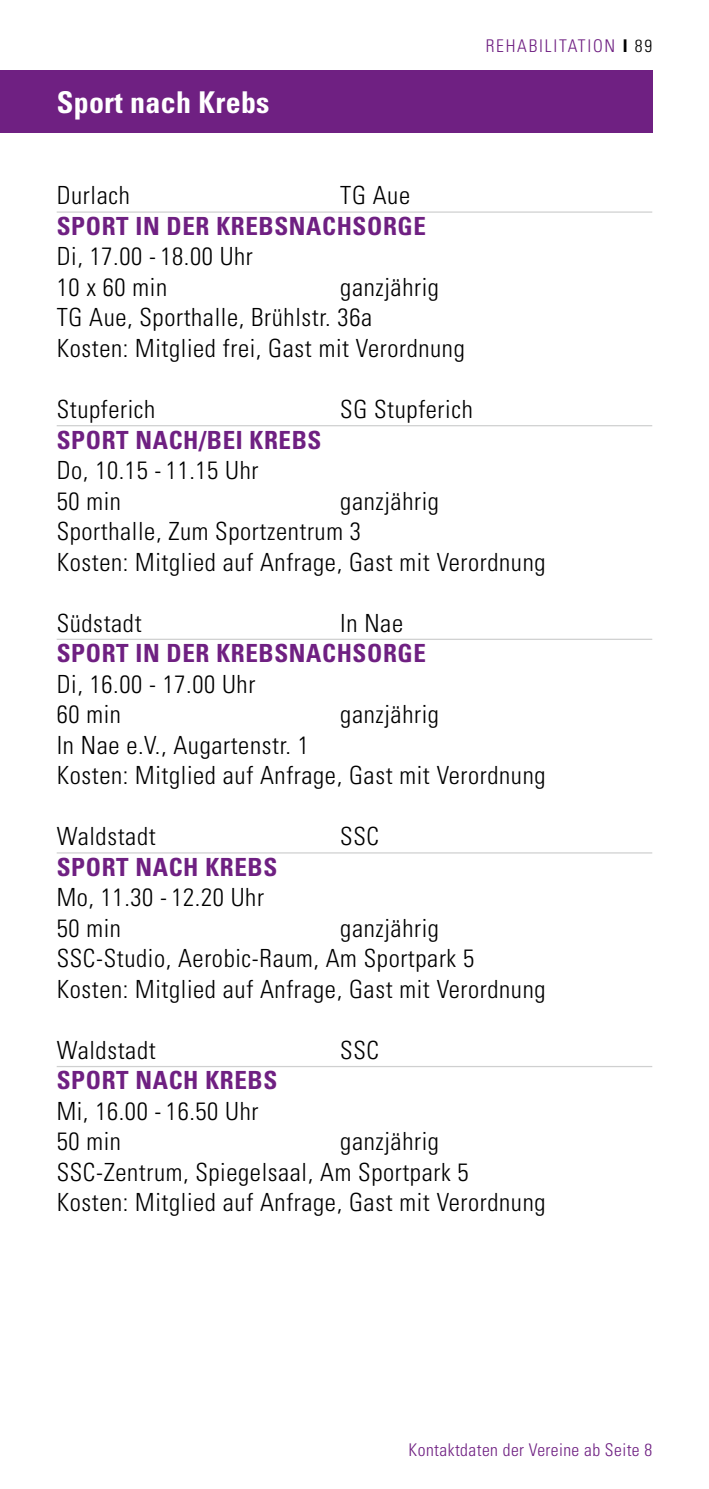
<style>
.page{position:relative;width:709px;height:1489px;background:#fff}
.page>*{position:absolute;margin:0;border:0;box-sizing:border-box;transform-origin:0 0}
.t1{font:700 condensed 30px "Univers LT";letter-spacing:.01em;color:#fff}
.t2{font:300 condensed 25px/30.5px "Univers LT";letter-spacing:.025em;color:#000}
.t3{font:700 condensed 25px "Univers LT";letter-spacing:.025em;color:#6f2082}
.t4{font:300 condensed 17.5px "Univers LT";letter-spacing:.025em;color:#6f2082}
.t5{font:300 condensed 17.5px "Univers LT";letter-spacing:.1em;color:#6f2082}
.s1{font-weight:700;color:#000}
.s2{color:#000}
</style>
<div class="page">
<div style="left:0;top:71px;width:652px;height:62px;background:#6f2082"></div>
<hr style="left:57px;top:852px;width:595px;height:1px;background:#cfd0d0">
<hr style="left:57px;top:425px;width:595px;height:1px;background:#cfd0d0">
<hr style="left:57px;top:1065px;width:595px;height:2px;background:#cfd0d0">
<hr style="left:57px;top:211px;width:595px;height:2px;background:#cfd0d0">
<hr style="left:57px;top:638px;width:595px;height:2px;background:#cfd0d0">
<p class="t1" style="left:57px;top:84px;width:214px">SPORT NACH KREBS</p>
<p class="t5" style="left:486px;top:35px;width:168px">Rehabilitation <span class="s1">I</span> <span class="s2">89</span></p>
<p class="t2" style="left:57px;top:180px;width:75px">Durlach</p>
<p class="t2" style="left:340px;top:180px;width:71px">TG Aue</p>
<p class="t3" style="left:57px;top:211px;width:371px">SPORT IN DER KREBSNACHSORGE</p>
<p class="t2" style="left:57px;top:241px;width:198px">Di, 17.00 - 18.00 Uhr<br>10 x 60 min</p>
<p class="t2" style="left:57px;top:272px;width:409px;text-indent:283px">ganzjährig<br>TG Aue, Sporthalle, Brühlstr. 36a<br>Kosten: Mitglied frei, Gast mit Verordnung</p>
<p class="t2" style="left:57px;top:394px;width:100px">Stupferich</p>
<p class="t2" style="left:340px;top:394px;width:134px">SG Stupferich</p>
<p class="t3" style="left:57px;top:424px;width:263px">SPORT NACH/BEI KREBS</p>
<p class="t2" style="left:57px;top:455px;width:203px">Do, 10.15 - 11.15 Uhr<br>50 min</p>
<p class="t2" style="left:57px;top:485px;width:490px;text-indent:283px">ganzjährig<br>Sporthalle, Zum Sportzentrum 3<br>Kosten: Mitglied auf Anfrage, Gast mit Verordnung</p>
<p class="t2" style="left:57px;top:607px;width:86px">Südstadt</p>
<p class="t2" style="left:340px;top:607px;width:64px">In Nae</p>
<p class="t3" style="left:57px;top:638px;width:371px">SPORT IN DER KREBSNACHSORGE</p>
<p class="t2" style="left:57px;top:668px;width:200px">Di, 16.00 - 17.00 Uhr<br>60 min</p>
<p class="t2" style="left:340px;top:699px;width:100px">ganzjährig</p>
<p class="t2" style="left:57px;top:729px;width:490px">I n Nae e.V., Augartenstr. 1<br>Kosten: Mitglied auf Anfrage, Gast mit Verordnung</p>
<p class="t2" style="left:57px;top:821px;width:100px">Waldstadt</p>
<p class="t2" style="left:340px;top:821px;width:40px">SSC</p>
<p class="t3" style="left:57px;top:851px;width:219px">SPORT NACH KREBS</p>
<p class="t2" style="left:57px;top:882px;width:209px">Mo, 11.30 - 12.20 Uhr<br>50 min</p>
<p class="t2" style="left:57px;top:912px;width:490px;text-indent:283px">ganzjährig<br>SSC-Studio, Aerobic-Raum, Am Sportpark 5<br>Kosten: Mitglied auf Anfrage, Gast mit Verordnung</p>
<p class="t2" style="left:57px;top:1034px;width:100px">Waldstadt</p>
<p class="t2" style="left:340px;top:1034px;width:40px">SSC</p>
<p class="t3" style="left:57px;top:1065px;width:219px">SPORT NACH KREBS</p>
<p class="t2" style="left:57px;top:1095px;width:203px">Mi, 16.00 - 16.50 Uhr<br>50 min</p>
<p class="t2" style="left:57px;top:1126px;width:490px;text-indent:283px">ganzjährig<br>SSC-Zentrum, Spiegelsaal, Am Sportpark 5<br>Kosten: Mitglied auf Anfrage, Gast mit Verordnung</p>
<p class="t4" style="left:408px;top:1438px;width:245px">Kontaktdaten der Vereine ab Seite 8</p>
</div>
